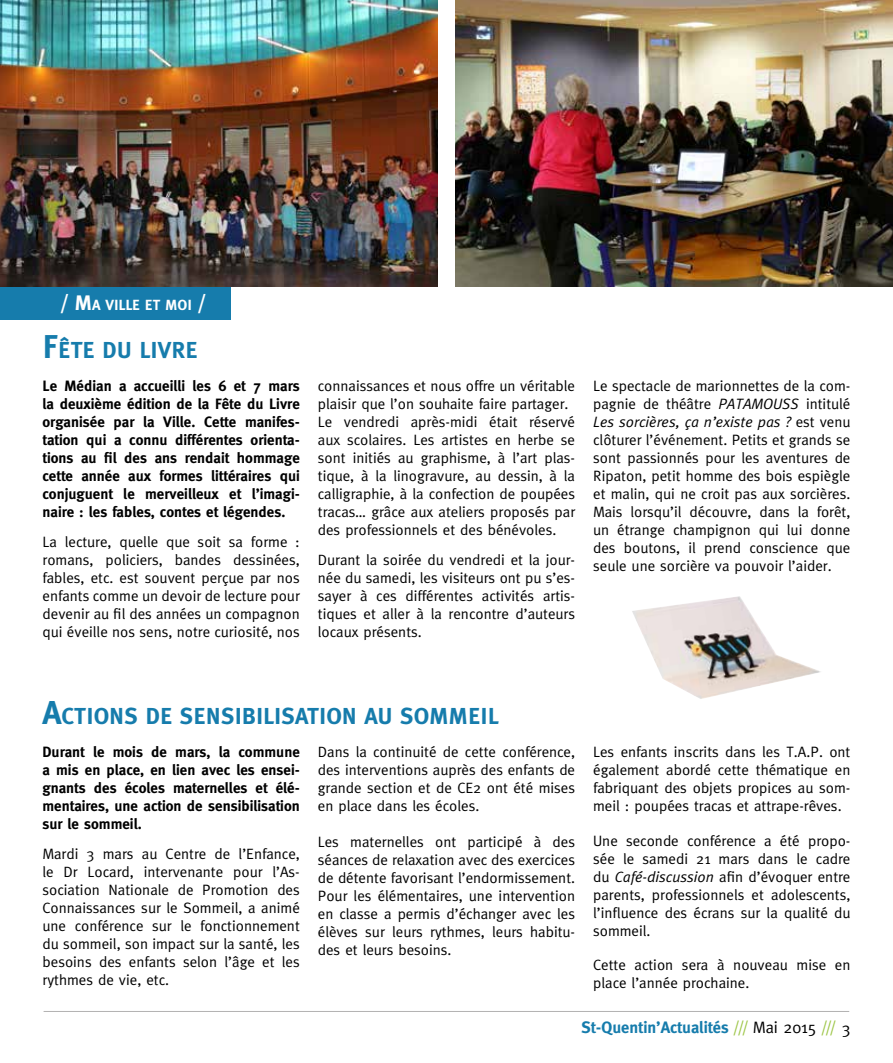
<style>
.page{position:relative;width:893px;height:1063px;background:#fff}
.page>*{position:absolute;margin:0;border:0;box-sizing:border-box;transform-origin:0 0}
.t1{font:700 23.1px "Meta Plus";color:#167cac}
.t2{font:700 16.5px "Meta";color:#167cac}
.t3{font:15px/18px "Meta";color:#000;text-align:justify}
.t4{font:700 15px/18px "Meta";color:#000;text-align:justify}
.t5{font:700 14.7px "Meta Plus";color:#fff}
.s1{font-size:21px}
.s2{font-size:33px}
.s3{font-style:italic}
.s4{font-weight:400;color:#9cc545}
.s5{font-weight:400;color:#000}
</style>
<div class="page">
<hr style="left:44px;top:1011px;width:805px;height:1px;background:#b3b2b2">
<div style="left:0;top:287px;width:230px;height:33px;background:#167cac"></div>
<img style="left:0;top:0;width:437px;height:287px">
<img style="left:455px;top:0;width:438px;height:287px">
<img style="left:632px;top:611px;width:55px;height:81px">
<p class="t5" style="left:60px;top:296px;width:149px"><span class="s1">/ M</span>A VILLE ET MOI <span class="s1">/</span></p>
<h1 class="t1" style="left:43px;top:337px;width:157px"><span class="s2">F</span>ÊTE DU LIVRE</h1>
<p class="t4" style="left:43px;top:377px;width:259px">Le Médian a accueilli les 6 et 7 mars la deuxième édition de la Fête du Livre organisée par la Ville. Cette manifes&shy;tation qui a connu différentes orienta&shy;tions au fil des ans rendait hommage cette année aux formes littéraires qui conjuguent le merveilleux et l’imagi&shy;naire : les fables, contes et légendes.</p>
<p class="t3" style="left:43px;top:533px;width:259px">La lecture, quelle que soit sa forme : romans, policiers, bandes dessinées, fables, etc. est souvent perçue par nos enfants comme un devoir de lecture pour devenir au fil des années un compagnon qui éveille nos sens, notre curiosité, nos</p>
<p class="t3" style="left:318px;top:377px;width:259px;text-align:left">connaissances et nous offre un véritable plaisir que l’on souhaite faire partager.<br>Le vendredi après-midi était réservé aux scolaires. Les artistes en herbe se sont initiés au graphisme, à l’art plas&shy;tique, à la linogravure, au dessin, à la calligraphie, à la confection de poupées tracas… grâce aux ateliers proposés par des professionnels et des bénévoles.</p>
<p class="t3" style="left:318px;top:551px;width:259px">Durant la soirée du vendredi et la jour&shy;née du samedi, les visiteurs ont pu s’es&shy;sayer à ces différentes activités artis&shy;tiques et aller à la rencontre d’auteurs locaux présents.</p>
<p class="t3" style="left:593px;top:377px;width:259px">Le spectacle de marionnettes de la com&shy;pagnie de théâtre <span class="s3">PATAMOUSS</span> intitulé <span class="s3">Les sorcières, ça n’existe pas ?</span> est venu clôturer l’événement. Petits et grands se sont passionnés pour les aventures de Ripaton, petit homme des bois espiègle et malin, qui ne croit pas aux sorcières.<br>Mais lorsqu’il découvre, dans la forêt, un étrange champignon qui lui donne des boutons, il prend conscience que seule une sorcière va pouvoir l’aider.</p>
<h1 class="t1" style="left:43px;top:702px;width:458px"><span class="s2">A</span>CTIONS DE SENSIBILISATION AU SOMMEIL</h1>
<p class="t4" style="left:43px;top:743px;width:259px">Durant le mois de mars, la commune a mis en place, en lien avec les ensei&shy;gnants des écoles maternelles et élé&shy;mentaires, une action de sensibilisation sur le sommeil.</p>
<p class="t3" style="left:43px;top:845px;width:259px">Mardi 3 mars au Centre de l’Enfance, le Dr Locard, intervenante pour l’As&shy;sociation Nationale de Promotion des Connaissances sur le Sommeil, a animé une conférence sur le fonctionnement du sommeil, son impact sur la santé, les besoins des enfants selon l’âge et les rythmes de vie, etc.</p>
<p class="t3" style="left:318px;top:743px;width:259px">Dans la continuité de cette conférence, des interventions auprès des enfants de grande section et de CE2 ont été mises en place dans les écoles.</p>
<p class="t3" style="left:318px;top:833px;width:259px">Les maternelles ont participé à des séances de relaxation avec des exercices de détente favorisant l’endormissement.<br>Pour les élémentaires, une intervention en classe a permis d’échanger avec les élèves sur leurs rythmes, leurs habitu&shy;des et leurs besoins.</p>
<p class="t3" style="left:593px;top:743px;width:259px">Les enfants inscrits dans les T.A.P. ont également abordé cette thématique en fabriquant des objets propices au som&shy;meil : poupées tracas et attrape-rêves.</p>
<p class="t3" style="left:593px;top:831px;width:259px">Une seconde conférence a été propo&shy;sée le samedi 21 mars dans le cadre du <span class="s3">Café-discussion</span> afin d’évoquer entre parents, professionnels et adolescents, l’influence des écrans sur la qualité du sommeil.</p>
<p class="t3" style="left:593px;top:956px;width:259px">Cette action sera à nouveau mise en place l’année prochaine.</p>
<p class="t2" style="left:581px;top:1018px;width:271px">St-Quentin’Actualités <span class="s4">///</span> <span class="s5">Mai 2015</span> <span class="s4">///</span> <span class="s5">3</span></p>
</div>
